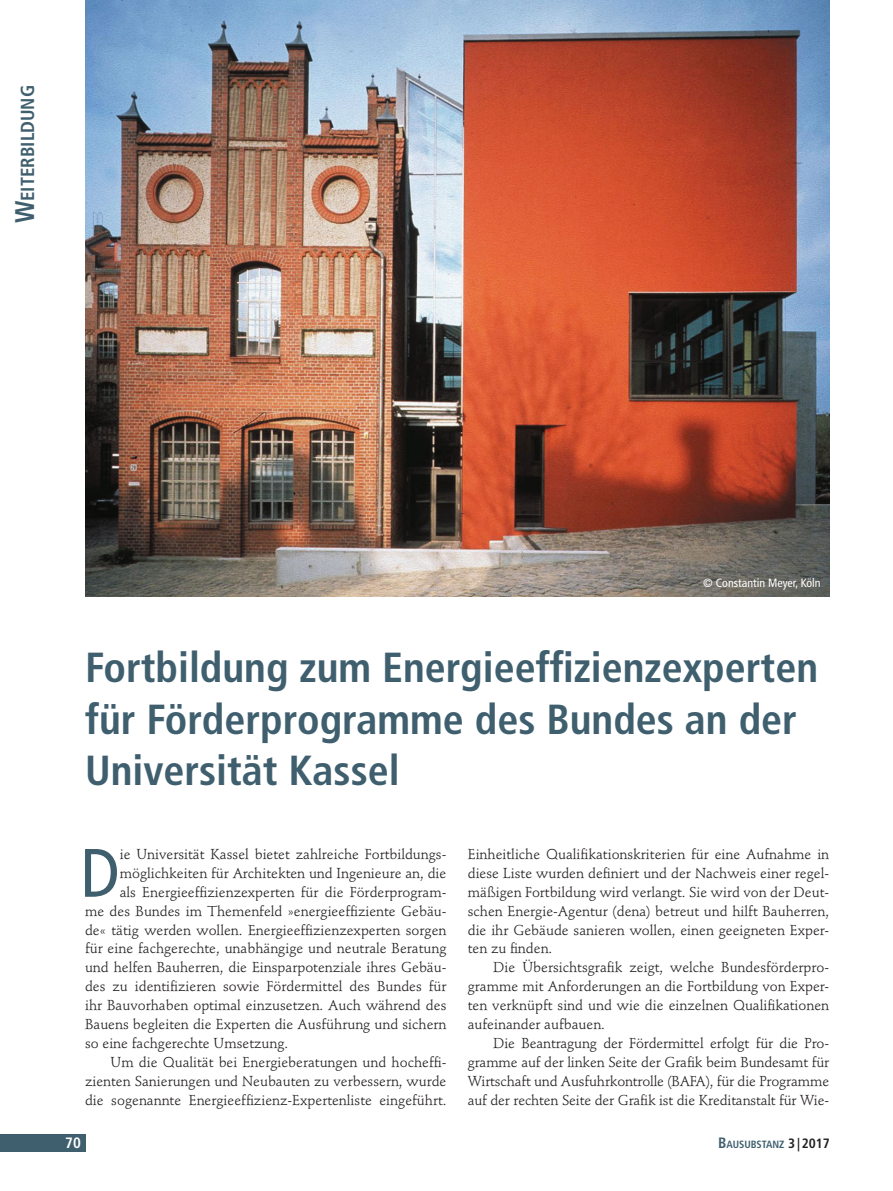
<style>
.page{position:relative;width:893px;height:1191px;background:#fff}
.page>*{position:absolute;margin:0;border:0;box-sizing:border-box;transform-origin:0 0}
.t1{font:condensed 68.4px "Frutiger LT Std";color:#3f5f6e}
.t2{font:700 condensed 42px/51px "Frutiger LT Std";color:#3f5f6e}
.t3{font:700 condensed 18.9px "Frutiger LT Std";color:#3f5f6e}
.t4{font:700 condensed 15px "Frutiger LT Std";color:#fff}
.t5{font:14.25px/18.9px "Stempel Schneidler Std";color:#231f20;text-align:justify}
.t6{font:condensed 12px "Frutiger LT Std";color:#fff}
.t7{font:700 condensed 10.5px "Frutiger LT Std";color:#3f5f6e}
.s1{font-size:27px}
.s2{font-size:15px}
.s3{font-size:13.5px;color:#231f20}
.s4{font-weight:400;font-stretch:normal;font-size:13.5px;color:#231f20}
</style>
<div class="page">
<div style="left:0;top:1134px;width:85px;height:17px;background:#3f5f6e"></div>
<img style="left:85px;top:0;width:744px;height:596px">
<h3 class="t3" style="left:16px;top:223px;width:140px;rotate:-90deg"><span class="s1">W</span>EITERBILDUNG</h3>
<p class="t6" style="left:703px;top:576px;width:119px">© Constantin Meyer, Köln</p>
<h2 class="t2" style="left:85px;top:642px;width:735px">Fortbildung zum Energieeffizienzexperten für Förderprogramme des Bundes an der<br>Universität Kassel</h2>
<h1 class="t1" style="left:80px;top:833px;width:41px">D</h1>
<p class="t5" style="left:120px;top:845px;width:328px">ie Universität Kassel bietet zahlreiche Fortbildungs-</p>
<p class="t5" style="left:120px;top:863px;width:328px">möglichkeiten für Architekten und Ingenieure an, die</p>
<p class="t5" style="left:120px;top:882px;width:328px">als Energieeffizienzexperten für die Förderprogram-</p>
<p class="t5" style="left:85px;top:901px;width:363px">me des Bundes im Themenfeld »energieeffiziente Gebäu-</p>
<p class="t5" style="left:85px;top:920px;width:363px">de« tätig werden wollen. Energieeffizienzexperten sorgen</p>
<p class="t5" style="left:85px;top:939px;width:363px">für eine fachgerechte, unabhängige und neutrale Beratung</p>
<p class="t5" style="left:85px;top:958px;width:363px">und helfen Bauherren, die Einsparpotenziale ihres Gebäu-</p>
<p class="t5" style="left:85px;top:977px;width:363px">des zu identifizieren sowie Fördermittel des Bundes für</p>
<p class="t5" style="left:85px;top:996px;width:363px">ihr Bauvorhaben optimal einzusetzen. Auch während des</p>
<p class="t5" style="left:85px;top:1015px;width:363px">Bauens begleiten die Experten die Ausführung und sichern</p>
<p class="t5" style="left:85px;top:1033px;width:205px">so eine fachgerechte Umsetzung.</p>
<p class="t5" style="left:111px;top:1052px;width:337px">Um die Qualität bei Energieberatungen und hocheffi-</p>
<p class="t5" style="left:85px;top:1071px;width:363px">zienten Sanierungen und Neubauten zu verbessern, wurde</p>
<p class="t5" style="left:85px;top:1090px;width:363px">die sogenannte Energieeffizienz-Expertenliste eingeführt.</p>
<p class="t5" style="left:468px;top:844px;width:363px">Einheitliche Qualifikationskriterien für eine Aufnahme in diese Liste wurden definiert und der Nachweis einer regel&shy;mäßigen Fortbildung wird verlangt. Sie wird von der Deut&shy;schen Energie-Agentur (dena) betreut und hilft Bauherren, die ihr Gebäude sanieren wollen, einen geeigneten Exper&shy;ten zu finden.</p>
<p class="t5" style="left:468px;top:958px;width:363px;text-indent:26px">Die Übersichtsgrafik zeigt, welche Bundesförderpro&shy;gramme mit Anforderungen an die Fortbildung von Exper&shy;ten verknüpft sind und wie die einzelnen Qualifikationen aufeinander aufbauen.</p>
<p class="t5" style="left:468px;top:1033px;width:363px;text-indent:26px">Die Beantragung der Fördermittel erfolgt für die Pro&shy;gramme auf der linken Seite der Grafik beim Bundesamt für Wirtschaft und Ausfuhrkontrolle (BAFA), für die Programme auf der rechten Seite der Grafik ist die Kreditanstalt für Wie-</p>
<p class="t4" style="left:65px;top:1134px;width:17px">70</p>
<p class="t7" style="left:718px;top:1138px;width:113px"><span class="s2">B</span>AUSUBSTANZ <span class="s3">3</span><span class="s4">|</span><span class="s3">2017</span></p>
</div>
